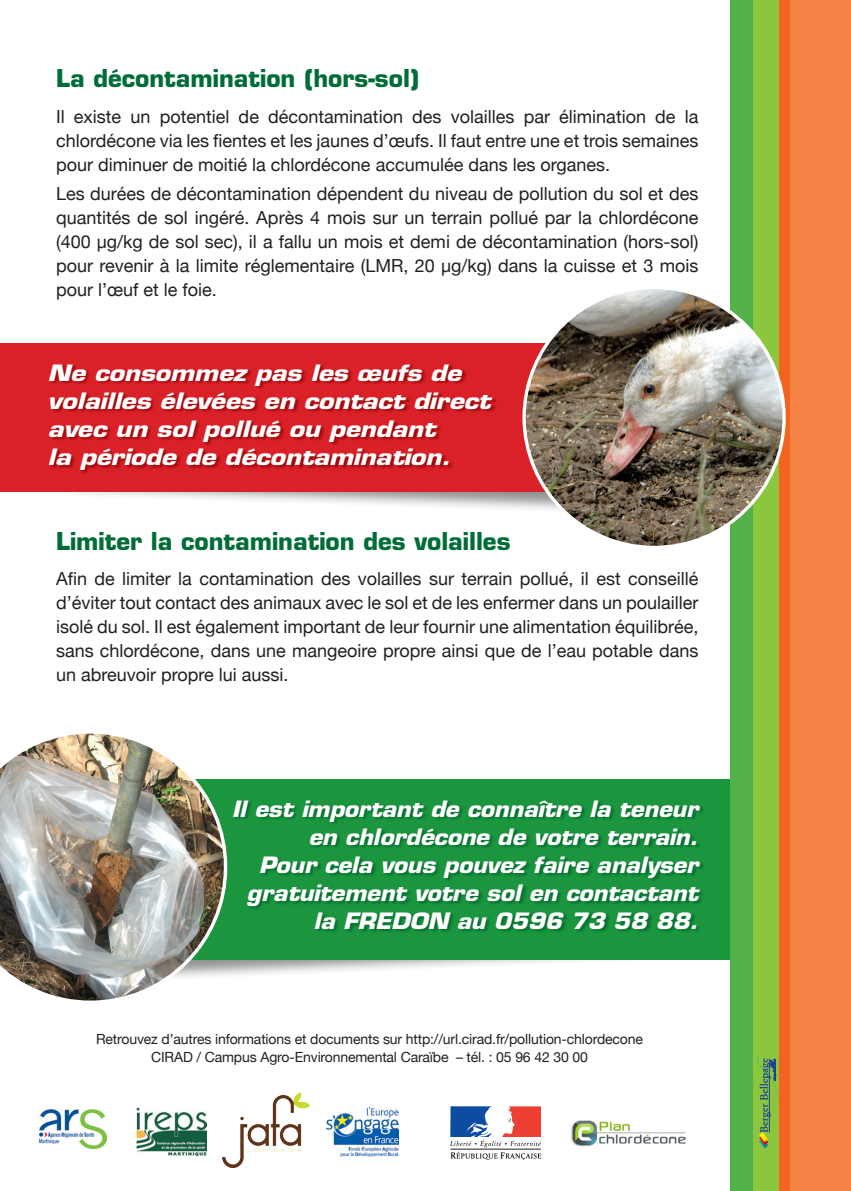
<style>
.page{position:relative;width:851px;height:1191px;background:#fff}
.page>*{position:absolute;margin:0;border:0;box-sizing:border-box;transform-origin:0 0}
.t1{font:700 24px "Eurostile";color:#006d38}
.t2{font:italic 700 22px/28px "Eurostile";letter-spacing:-.01em;color:#fff;text-align:right;scale:1.09 1}
.t3{font:italic 700 22px/28px "Eurostile";letter-spacing:-.01em;color:#fff;scale:1.19 1}
.t4{font:18px/24px "Helvetica Neue";color:#231f20;text-align:justify}
.t5{font:14px "Helvetica Neue";letter-spacing:-.01em;color:#231f20}
</style>
<div class="page">
<div style="left:751px;top:0;width:28px;height:1191px;background:#8bc63e"></div>
<div style="left:729px;top:0;width:23px;height:1191px;background:#52b147"></div>
<div style="left:779px;top:0;width:12px;height:1191px;background:#f36421"></div>
<div style="left:790px;top:0;width:60px;height:1191px;background:#f58345"></div>
<img style="left:571px;top:1118px;width:115px;height:29px">
<img style="left:326px;top:1107px;width:72px;height:49px">
<svg style="left:450px;top:1106px;width:91px;height:54px"></svg>
<div style="left:157px;top:786px;width:495px;height:195px;background:#231f20;opacity:.5"></div>
<div style="left:149px;top:779px;width:580px;height:181px;background:#1b953e"></div>
<div style="left:63px;top:350px;width:523px;height:163px;background:#231f20;opacity:.5"></div>
<div style="left:0;top:343px;width:566px;height:149px;background:#da2128"></div>
<div style="left:234px;top:800px;width:471px;height:133px;background:#00652e;opacity:.75"></div>
<div style="left:50px;top:364px;width:448px;height:110px;background:#8b0202;opacity:.75"></div>
<img style="left:524px;top:287px;width:260px;height:260px;border-radius:130px">
<img style="left:0;top:733px;width:227px;height:268px">
<img style="left:39px;top:1109px;width:68px;height:39px">
<img style="left:136px;top:1107px;width:71px;height:48px">
<img style="left:222px;top:1092px;width:89px;height:75px">
<svg style="left:757px;top:1057px;width:20px;height:91px"></svg>
<p class="t1" style="left:56px;top:64px;width:364px">La décontamination (hors-sol)</p>
<p class="t4" style="left:56px;top:105px;width:644px">Il existe un potentiel de décontamination des volailles par élimination de la chlordécone via les fientes et les jaunes d’œufs. Il faut entre une et trois semaines pour diminuer de moitié la chlordécone accumulée dans les organes.</p>
<p class="t4" style="left:56px;top:183px;width:644px">Les durées de décontamination dépendent du niveau de pollution du sol et des quantités de sol ingéré. Après 4 mois sur un terrain pollué par la chlordécone (400 μg/kg de sol sec), il a fallu un mois et demi de décontamination (hors-sol) pour revenir à la limite réglementaire (LMR, 20 μg/kg) dans la cuisse et 3 mois pour l’œuf et le foie.</p>
<p class="t3" style="left:48px;top:359px;width:373px">Ne consommez pas les œufs de volailles élevées en contact direct avec un sol pollué ou pendant<br>la période de décontamination.</p>
<p class="t1" style="left:56px;top:526px;width:456px">Limiter la contamination des volailles</p>
<p class="t4" style="left:56px;top:568px;width:644px">Afin de limiter la contamination des volailles sur terrain pollué, il est conseillé d’éviter tout contact des animaux avec le sol et de les enfermer dans un poulailler isolé du sol. Il est également important de leur fournir une alimentation équilibrée, sans chlordécone, dans une mangeoire propre ainsi que de l’eau potable dans un abreuvoir propre lui aussi.</p>
<p class="t2" style="left:232px;top:795px;width:429px">Il est important de connaître la teneur en chlordécone de votre terrain.<br>Pour cela vous pouvez faire analyser gratuitement votre sol en contactant la FREDON au 0596 73 58 88.</p>
<p class="t5" style="left:96px;top:1028px;width:548px">Retrouvez d’autres informations et documents sur http://url.cirad.fr/pollution-chlordecone</p>
<p class="t5" style="left:151px;top:1046px;width:438px">CIRAD / Campus Agro-Environnemental Caraïbe – tél. : 05 96 42 30 00</p>
</div>
